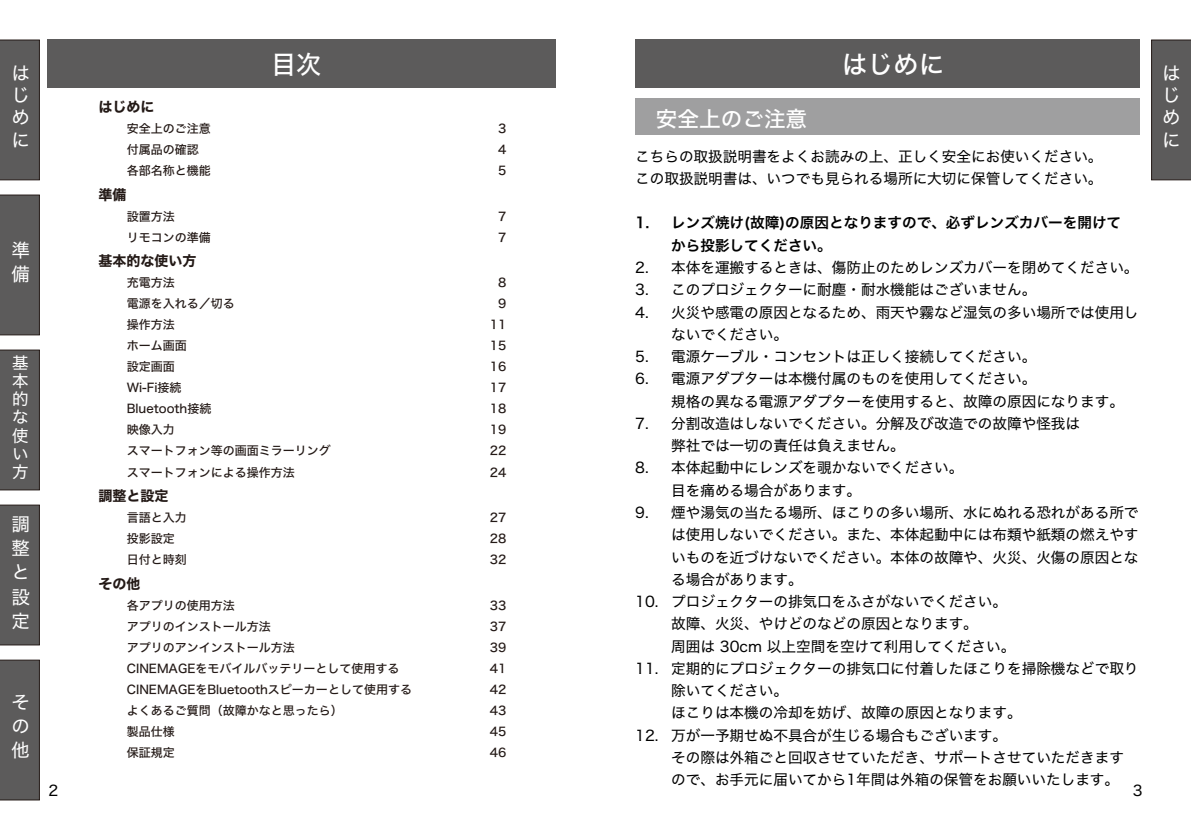
<style>
.page{position:relative;width:1191px;height:840px;background:#fff}
.page>*{position:absolute;margin:0;border:0;box-sizing:border-box;transform-origin:0 0}
.t1{font:25.6px "Hiragino Sans W5";color:#fff}
.t2{font:21.6px "Hiragino Sans W5";color:#fff}
.t3{font:18.4px/24.2px "Hiragino Sans W4";color:#fff;text-align:justify}
.t4{font:16.4px/18px "Hiragino Sans W4";color:#fff;text-align:justify}
.t5{font:14.6px/22.2px "Hiragino Sans W4";color:#000}
.t6{font:14.6px/22.2px "Hiragino Sans W6";color:#000}
.t7{font:14px "Hiragino Sans W7";color:#231916}
.t8{font:12px "Hiragino Sans W5";color:#231916}
</style>
<div class="page">
<div style="left:1151px;top:40px;width:40px;height:140px;background:#5c5b5b"></div>
<div style="left:0;top:40px;width:40px;height:140px;background:#5c5b5b"></div>
<div style="left:0;top:195px;width:40px;height:140px;background:#5c5b5b"></div>
<div style="left:0;top:349px;width:40px;height:141px;background:#5c5b5b"></div>
<div style="left:0;top:504px;width:40px;height:141px;background:#5c5b5b"></div>
<div style="left:0;top:659px;width:40px;height:140px;background:#5c5b5b"></div>
<div style="left:47px;top:40px;width:508px;height:48px;background:#5c5b5b"></div>
<div style="left:635px;top:40px;width:504px;height:48px;background:#5c5b5b"></div>
<div style="left:635px;top:98px;width:504px;height:37px;background:#9f9fa0"></div>
<p class="t3" style="left:11px;top:62px;width:20px;line-height:22.2px">はじめに</p>
<p class="t3" style="left:11px;top:238px;width:20px">準備</p>
<p class="t4" style="left:12px;top:353px;width:18px">基本的な使い方</p>
<p class="t3" style="left:11px;top:511px;width:20px">調整と設定</p>
<p class="t3" style="left:11px;top:689px;width:20px">その他</p>
<p class="t5" style="left:48px;top:779px;width:11px">2</p>
<h1 class="t1" style="left:271px;top:51px;width:52px">目次</h1>
<h1 class="t1" style="left:842px;top:51px;width:104px">はじめに</h1>
<h2 class="t2" style="left:656px;top:108px;width:153px">安全上のご注意</h2>
<p class="t5" style="left:635px;top:145px;width:469px">こちらの取扱説明書をよくお読みの上、正しく安全にお使いください。この取扱説明書は、いつでも見られる場所に大切に保管してください。</p>
<p class="t6" style="left:671px;top:212px;width:451px;text-indent:-36px">1. レンズ焼け(故障)の原因となりますので、必ずレンズカバーを開けてから投影してください。</p>
<p class="t5" style="left:635px;top:256px;width:505px">2. 本体を運搬するときは、傷防止のためレンズカバーを閉めてください。</p>
<p class="t5" style="left:635px;top:278px;width:403px">3. このプロジェクターに耐塵・耐水機能はございません。</p>
<p class="t5" style="left:671px;top:301px;width:469px;text-indent:-36px">4. 火災や感電の原因となるため、雨天や霧など湿気の多い場所では使用しないでください。</p>
<p class="t5" style="left:635px;top:345px;width:403px">5. 電源ケーブル・コンセントは正しく接続してください。</p>
<p class="t5" style="left:671px;top:367px;width:454px;text-indent:-36px">6. 電源アダプターは本機付属のものを使用してください。<br>規格の異なる電源アダプターを使用すると、故障の原因になります。</p>
<p class="t5" style="left:671px;top:412px;width:410px;text-indent:-36px">7. 分割改造はしないでください。分解及び改造での故障や怪我は弊社では一切の責任は負えません。</p>
<p class="t5" style="left:671px;top:456px;width:294px;text-indent:-36px">8. 本体起動中にレンズを覗かないでください。目を痛める場合があります。</p>
<p class="t5" style="left:671px;top:501px;width:469px;text-align:justify;text-indent:-36px">9. 煙や湯気の当たる場所、ほこりの多い場所、水にぬれる恐れがある所では使用しないでください。また、本体起動中には布類や紙類の燃えやすいものを近づけないでください。本体の故障や、火災、火傷の原因となる場合があります。</p>
<p class="t5" style="left:671px;top:590px;width:345px;text-indent:-36px">10. プロジェクターの排気口をふさがないでください。故障、火災、やけどのなどの原因となります。<br>周囲は 30cm 以上空間を空けて利用してください。</p>
<p class="t5" style="left:671px;top:656px;width:469px;text-indent:-36px">11. 定期的にプロジェクターの排気口に付着したほこりを掃除機などで取り除いてください。<br>ほこりは本機の冷却を妨げ、故障の原因となります。</p>
<p class="t5" style="left:671px;top:723px;width:454px;text-indent:-36px">12. 万が一予期せぬ不具合が生じる場合もございます。<br>その際は外箱ごと回収させていただき、サポートさせていただきますので、お手元に届いてから1年間は外箱の保管をお願いいたします。</p>
<p class="t5" style="left:1132px;top:779px;width:11px">3</p>
<p class="t7" style="left:98px;top:100px;width:57px">はじめに</p>
<p class="t8" style="left:127px;top:122px;width:85px">安全上のご注意</p>
<p class="t8" style="left:498px;top:122px;width:10px">3</p>
<p class="t8" style="left:127px;top:143px;width:73px">付属品の確認</p>
<p class="t8" style="left:498px;top:143px;width:10px">4</p>
<p class="t8" style="left:127px;top:164px;width:85px">各部名称と機能</p>
<p class="t8" style="left:498px;top:164px;width:10px">5</p>
<p class="t7" style="left:98px;top:187px;width:29px">準備</p>
<p class="t8" style="left:127px;top:210px;width:49px">設置方法</p>
<p class="t8" style="left:498px;top:210px;width:10px">7</p>
<p class="t8" style="left:127px;top:231px;width:85px">リモコンの準備</p>
<p class="t8" style="left:498px;top:231px;width:10px">7</p>
<p class="t7" style="left:98px;top:254px;width:99px">基本的な使い方</p>
<p class="t8" style="left:127px;top:276px;width:49px">充電方法</p>
<p class="t8" style="left:498px;top:276px;width:10px">8</p>
<p class="t8" style="left:127px;top:297px;width:109px">電源を入れる／切る</p>
<p class="t8" style="left:498px;top:297px;width:10px">9</p>
<p class="t8" style="left:127px;top:318px;width:49px">操作方法</p>
<p class="t8" style="left:490px;top:318px;width:18px">11</p>
<p class="t8" style="left:127px;top:339px;width:61px">ホーム画面</p>
<p class="t8" style="left:490px;top:339px;width:18px">15</p>
<p class="t8" style="left:127px;top:360px;width:49px">設定画面</p>
<p class="t8" style="left:490px;top:360px;width:18px">16</p>
<p class="t8" style="left:127px;top:381px;width:56px">Wi-Fi接続</p>
<p class="t8" style="left:490px;top:381px;width:18px">17</p>
<p class="t8" style="left:127px;top:402px;width:86px">Bluetooth接続</p>
<p class="t8" style="left:490px;top:402px;width:18px">18</p>
<p class="t8" style="left:127px;top:423px;width:49px">映像入力</p>
<p class="t8" style="left:490px;top:423px;width:18px">19</p>
<p class="t8" style="left:127px;top:444px;width:206px">スマートフォン等の画面ミラーリング</p>
<p class="t8" style="left:490px;top:444px;width:18px">22</p>
<p class="t8" style="left:127px;top:465px;width:170px">スマートフォンによる操作方法</p>
<p class="t8" style="left:490px;top:465px;width:18px">24</p>
<p class="t7" style="left:98px;top:488px;width:71px">調整と設定</p>
<p class="t8" style="left:127px;top:511px;width:61px">言語と入力</p>
<p class="t8" style="left:490px;top:511px;width:18px">27</p>
<p class="t8" style="left:127px;top:532px;width:49px">投影設定</p>
<p class="t8" style="left:490px;top:532px;width:18px">28</p>
<p class="t8" style="left:127px;top:553px;width:61px">日付と時刻</p>
<p class="t8" style="left:490px;top:553px;width:18px">32</p>
<p class="t7" style="left:98px;top:576px;width:43px">その他</p>
<p class="t8" style="left:127px;top:598px;width:109px">各アプリの使用方法</p>
<p class="t8" style="left:490px;top:598px;width:18px">33</p>
<p class="t8" style="left:127px;top:619px;width:146px">アプリのインストール方法</p>
<p class="t8" style="left:490px;top:619px;width:18px">37</p>
<p class="t8" style="left:127px;top:640px;width:170px">アプリのアンインストール方法</p>
<p class="t8" style="left:490px;top:640px;width:18px">39</p>
<p class="t8" style="left:127px;top:661px;width:274px">CINEMAGEをモバイルバッテリーとして使用する</p>
<p class="t8" style="left:490px;top:661px;width:18px">41</p>
<p class="t8" style="left:127px;top:682px;width:287px">CINEMAGEをBluetoothスピーカーとして使用する</p>
<p class="t8" style="left:490px;top:682px;width:18px">42</p>
<p class="t8" style="left:127px;top:703px;width:218px">よくあるご質問（故障かなと思ったら）</p>
<p class="t8" style="left:490px;top:703px;width:18px">43</p>
<p class="t8" style="left:127px;top:724px;width:49px">製品仕様</p>
<p class="t8" style="left:490px;top:724px;width:18px">45</p>
<p class="t8" style="left:127px;top:745px;width:49px">保証規定</p>
<p class="t8" style="left:490px;top:745px;width:18px">46</p>
<p class="t3" style="left:1162px;top:62px;width:20px;line-height:22.2px">はじめに</p>
</div>
